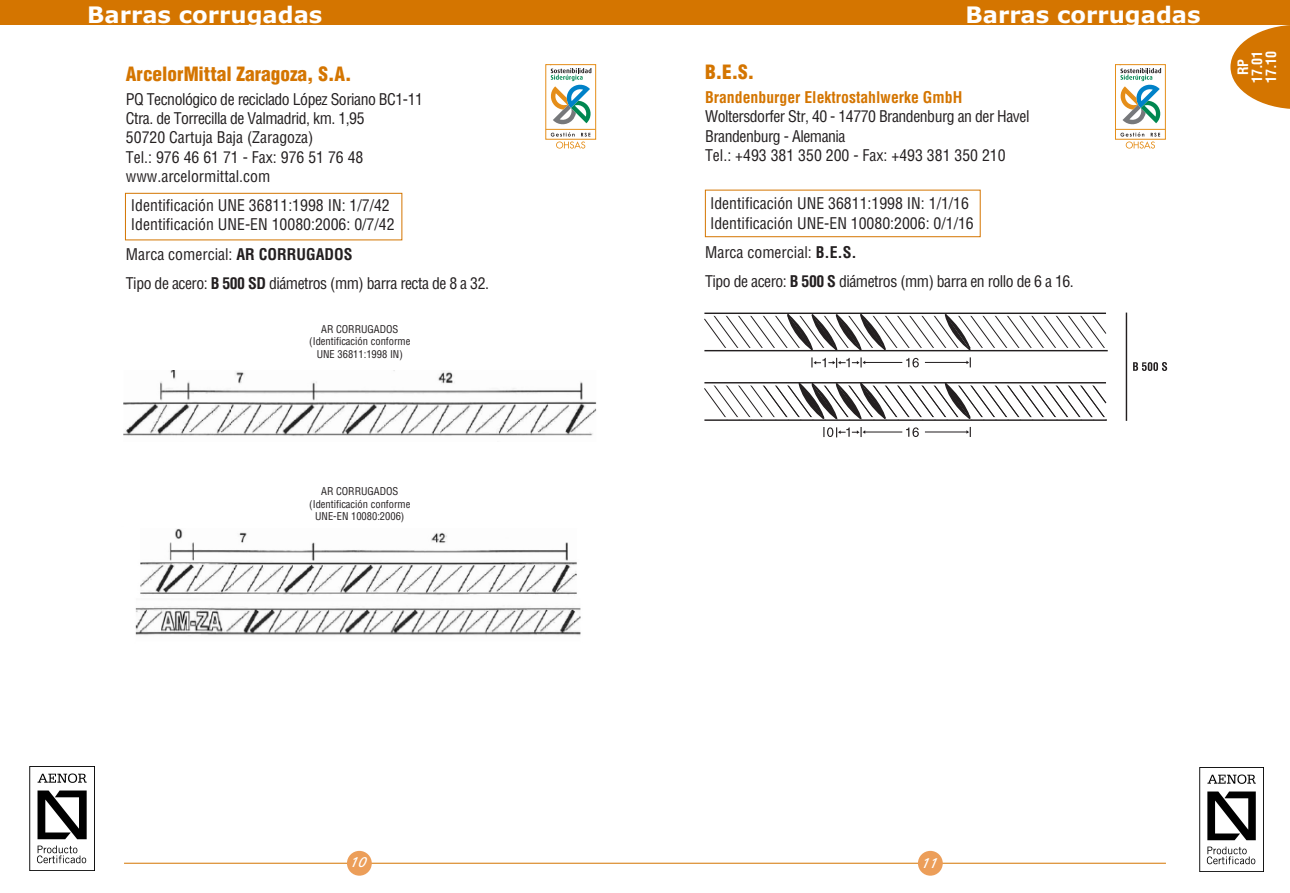
<style>
.page{position:relative;width:1290px;height:893px;background:#fff}
.page>*{position:absolute;margin:0;border:0;box-sizing:border-box;transform-origin:0 0}
.t1{font:700 22.75px "Verdana";color:#fff}
.t2{font:900 condensed 19.25px "Helvetica";color:#d47500}
.t3{font:condensed 15.75px/19.2px "Helvetica";letter-spacing:-.03em;color:#231f20}
.t4{font:condensed 15.75px/19.2px "Helvetica";color:#231f20}
.t5{font:700 condensed 15.75px "Helvetica";color:#d47500}
.t6{font:700 condensed 14px/14px "Helvetica";color:#fff}
.t7{font:italic 14px "Frutiger";color:#fff}
.t8{font:condensed 10.5px/12.2px "Helvetica";color:#231f20;text-align:center}
.s1{font-weight:700}
</style>
<div class="page">
<div style="left:0;top:0;width:1290px;height:25px;background:#d47500"></div>
<hr style="left:124px;top:863px;width:1042px;height:1px;background:#d47500">
<div style="left:347px;top:851px;width:25px;height:25px;background:#ec9e59;border-radius:50%"></div>
<div style="left:918px;top:851px;width:25px;height:25px;background:#ec9e59;border-radius:50%"></div>
<svg style="left:1230px;top:25px;width:60px;height:84px"></svg>
<img style="left:30px;top:766px;width:64px;height:104px">
<img style="left:1199px;top:767px;width:65px;height:104px">
<img style="left:123px;top:371px;width:474px;height:65px">
<img style="left:135px;top:528px;width:446px;height:108px">
<div style="left:125px;top:193px;width:277px;height:47px;border:1px solid #d47500"></div>
<hr style="left:864px;top:362px;width:38px;height:1px;background:#231f20">
<hr style="left:925px;top:362px;width:43px;height:1px;background:#231f20">
<svg style="left:966px;top:357px;width:5px;height:10px"></svg>
<hr style="left:704px;top:350px;width:404px;height:1px;background:#231f20">
<svg style="left:906px;top:358px;width:13px;height:9px"></svg>
<hr style="left:1126px;top:313px;width:1px;height:108px;background:#231f20">
<svg style="left:1133px;top:362px;width:21px;height:9px"></svg>
<svg style="left:1153px;top:362px;width:5px;height:9px"></svg>
<svg style="left:1162px;top:362px;width:5px;height:9px"></svg>
<svg style="left:704px;top:312px;width:403px;height:39px"></svg>
<svg style="left:811px;top:357px;width:54px;height:11px"></svg>
<hr style="left:864px;top:431px;width:38px;height:1px;background:#231f20">
<hr style="left:925px;top:431px;width:43px;height:1px;background:#231f20">
<svg style="left:966px;top:427px;width:5px;height:10px"></svg>
<svg style="left:906px;top:427px;width:13px;height:10px"></svg>
<svg style="left:823px;top:427px;width:42px;height:10px"></svg>
<svg style="left:704px;top:382px;width:403px;height:39px"></svg>
<div style="left:705px;top:190px;width:275px;height:47px;border:1px solid #d47500"></div>
<div style="left:1115px;top:64px;width:50px;height:75px;border:1px solid #e58e19"></div>
<hr style="left:1115px;top:129px;width:50px;height:1px;background:#e58e19">
<svg style="left:1119px;top:65px;width:42px;height:60px"></svg>
<svg style="left:1120px;top:132px;width:40px;height:17px"></svg>
<div style="left:546px;top:64px;width:50px;height:75px;border:1px solid #e58e19"></div>
<hr style="left:546px;top:129px;width:49px;height:1px;background:#e58e19">
<svg style="left:549px;top:65px;width:43px;height:60px"></svg>
<svg style="left:551px;top:132px;width:39px;height:17px"></svg>
<h1 class="t1" style="left:87px;top:6px;width:237px">Barras corrugadas</h1>
<h1 class="t1" style="left:965px;top:6px;width:237px">Barras corrugadas</h1>
<p class="t2" style="left:705px;top:65px;width:51px">B.E.S.</p>
<p class="t5" style="left:705px;top:91px;width:259px">Brandenburger Elektrostahlwerke GmbH</p>
<p class="t3" style="left:705px;top:108px;width:326px">Woltersdorfer Str, 40 - 14770 Brandenburg an der Havel<br>Brandenburg - Alemania<br>Tel.: +493 381 350 200 - Fax: +493 381 350 210</p>
<p class="t4" style="left:710px;top:195px;width:265px">Identificación UNE 36811:1998 IN: 1/1/16<br>Identificación UNE-EN 10080:2006: 0/1/16</p>
<p class="t3" style="left:705px;top:239px;width:370px;line-height:29.2px">Marca comercial: <span class="s1">B.E.S.<br></span>Tipo de acero: <span class="s1">B 500 S</span> diámetros (mm) barra en rollo de 6 a 16.</p>
<p class="t2" style="left:126px;top:66px;width:227px">ArcelorMittal Zaragoza, S.A.</p>
<p class="t3" style="left:126px;top:91px;width:299px">PQ Tecnológico de reciclado López Soriano BC1-11<br>Ctra. de Torrecilla de Valmadrid, km. 1,95<br>50720 Cartuja Baja (Zaragoza)<br>Tel.: 976 46 61 71 - Fax: 976 51 76 48 www.arcelormittal.com</p>
<p class="t4" style="left:131px;top:197px;width:265px">Identificación UNE 36811:1998 IN: 1/7/42<br>Identificación UNE-EN 10080:2006: 0/7/42</p>
<p class="t3" style="left:126px;top:240px;width:365px;line-height:29.2px">Marca comercial: <span class="s1">AR CORRUGADOS<br></span>Tipo de acero: <span class="s1">B 500 SD</span> diámetros (mm) barra recta de 8 a 32.</p>
<p class="t8" style="left:309px;top:324px;width:103px">AR CORRUGADOS (Identificación conforme<br>UNE 36811:1998 IN)</p>
<p class="t6" style="left:1251px;top:83px;width:34px;rotate:-90deg">17.01<br>17.10</p>
<p class="t6" style="left:1237px;top:75px;width:18px;rotate:-90deg">RP</p>
<p class="t8" style="left:309px;top:486px;width:103px">AR CORRUGADOS (Identificación conforme<br>UNE-EN 10080:2006)</p>
<p class="t7" style="left:350px;top:856px;width:20px">10</p>
<p class="t7" style="left:921px;top:857px;width:20px">11</p>
</div>
